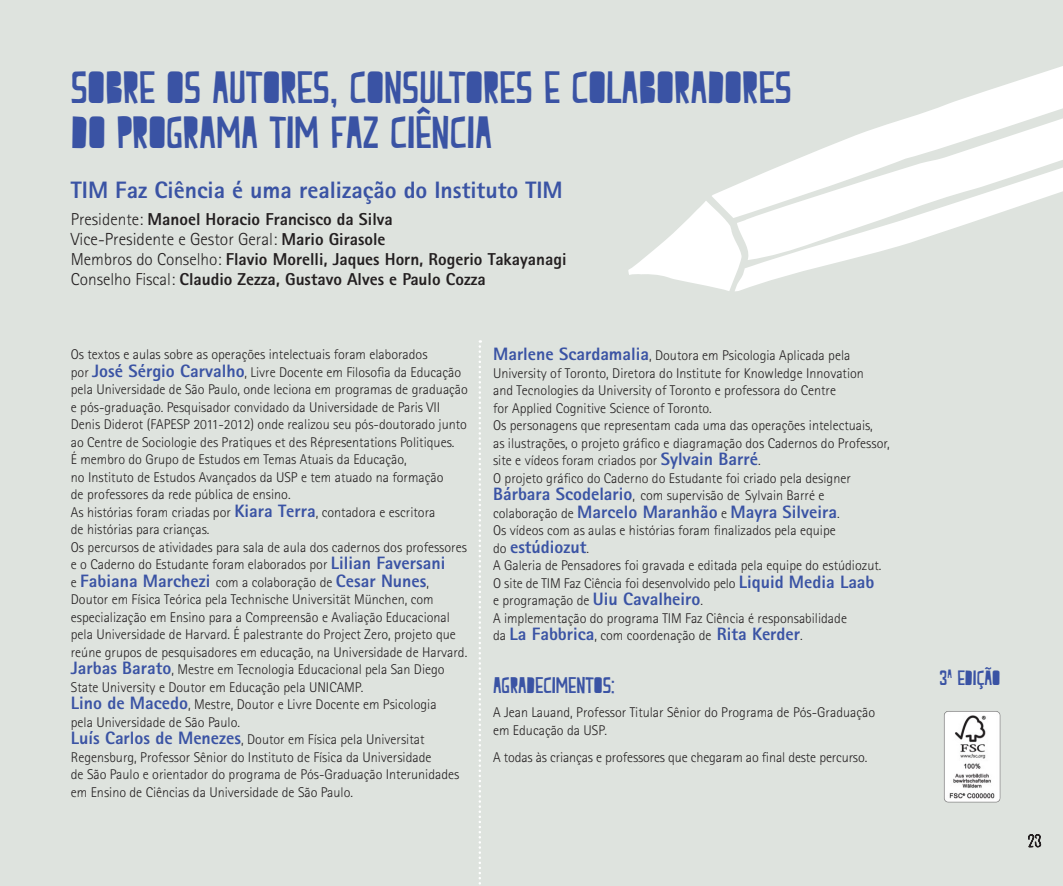
<style>
.page{position:relative;width:1063px;height:886px;background:#dee3de}
.page>*{position:absolute;margin:0;border:0;box-sizing:border-box;transform-origin:0 0}
.t1{font:45px "Peach Milk";color:#3a53a4}
.t2{font:800 23.75px "Rotis Sans Serif";color:#3a53a4}
.t3{font:22.5px "Peach Milk";color:#3a53a4}
.t4{font:20.62px "Peach Milk";color:#3a53a4}
.t5{font:800 17.88px "Rotis Sans Serif";color:#3a53a4}
.t6{font:300 17.5px "Rotis Sans Serif";color:#231f20}
.t7{font:800 17.25px/20px "Rotis Sans Serif";color:#231f20}
.t8{font:300 14.12px/17.5px "Rotis Sans Serif";color:#231f20}
.s1{font-weight:300}
.s2{font-weight:800;font-size:17.25px}
.s3{font-weight:800;font-size:17.88px;color:#3a53a4}
.s4{font-weight:300;font-size:14.12px;color:#231f20}
</style>
<div class="page">
<svg style="left:479px;top:340px;width:2px;height:545px"></svg>
<svg style="left:735px;top:72px;width:328px;height:218px"></svg>
<svg style="left:628px;top:201px;width:114px;height:90px"></svg>
<svg style="left:1028px;top:834px;width:14px;height:14px"></svg>
<img style="left:944px;top:711px;width:57px;height:92px">
<h1 class="t1" style="left:71px;top:61px;width:35px">SOBRE</h1>
<h1 class="t1" style="left:167px;top:61px;width:64px">OS AUTORES</h1>
<h1 class="t1" style="left:330px;top:61px;width:38px">, CONSU</h1>
<h1 class="t1" style="left:436px;top:61px;width:30px">LTORES</h1>
<h1 class="t1" style="left:544px;top:61px;width:96px">ECOLABORADORES</h1>
<h1 class="t1" style="left:71px;top:106px;width:132px">DO PROGRAMA</h1>
<h1 class="t1" style="left:269px;top:106px;width:178px">TIM FAZ CIÊNCIA</h1>
<h2 class="t2" style="left:71px;top:175px;width:493px">TIM Faz Ciência é uma realização do Instituto TIM</h2>
<p class="t7" style="left:71px;top:209px;width:323px"><span class="s1">Presidente:</span> Manoel Horacio Francisco da Silva</p>
<p class="t6" style="left:71px;top:229px;width:316px">Vice-Presidente e Gestor Geral: <span class="s2">Mario Girasole</span></p>
<p class="t7" style="left:71px;top:249px;width:497px"><span class="s1">Membros do Conselho:</span> Flavio Morelli, Jaques Horn, Rogerio Takayanagi<br><span class="s1">Conselho Fiscal:</span> Claudio Zezza, Gustavo Alves e Paulo Cozza</p>
<p class="t8" style="left:71px;top:346px;width:399px">Os textos e aulas sobre as operações intelectuais foram elaborados<br>por <span class="s3">José Sérgio Carvalho</span>, Livre Docente em Filosofia da Educação pela Universidade de São Paulo, onde leciona em programas de graduação e pós-graduação. Pesquisador convidado da Universidade de Paris VII Denis Diderot (FAPESP 2011-2012) onde realizou seu pós-doutorado junto ao Centre de Sociologie des Pratiques et des Répresentations Politiques.<br>É membro do Grupo de Estudos em Temas Atuais da Educação,<br>no Instituto de Estudos Avançados da USP e tem atuado na formação<br>de professores da rede pública de ensino.<br>As histórias foram criadas por <span class="s3">Kiara Terra</span>, contadora e escritora<br>de histórias para crianças.<br>Os percursos de atividades para sala de aula dos cadernos dos professores e o Caderno do Estudante foram elaborados por <span class="s3">Lilian Faversani</span></p>
<p class="t5" style="left:71px;top:569px;width:360px"><span class="s4">e</span> Fabiana Marchezi <span class="s4">com a colaboração de</span> Cesar Nunes<span class="s4">,</span></p>
<p class="t8" style="left:71px;top:591px;width:398px">Doutor em Física Teórica pela Technische Universität München, com especialização em Ensino para a Compreensão e Avaliação Educacional pela Universidade de Harvard. É palestrante do Project Zero, projeto que reúne grupos de pesquisadores em educação, na Universidade de Harvard.<br><span class="s3">Jarbas Barato</span>, Mestre em Tecnologia Educacional pela San Diego State University e Doutor em Educação pela UNICAMP.<br><span class="s3">Lino de Macedo</span>, Mestre, Doutor e Livre Docente em Psicologia<br>pela Universidade de São Paulo.<br><span class="s3">Luís Carlos de Menezes</span>, Doutor em Física pela Universitat Regensburg, Professor Sênior do Instituto de Física da Universidade<br>de São Paulo e orientador do programa de Pós-Graduação Interunidades em Ensino de Ciências da Universidade de São Paulo.</p>
<p class="t8" style="left:493px;top:346px;width:398px"><span class="s3">Marlene Scardamalia</span>, Doutora em Psicologia Aplicada pela University of Toronto, Diretora do Institute for Knowledge Innovation<br>and Tecnologies da University of Toronto e professora do Centre<br>for Applied Cognitive Science of Toronto.<br>Os personagens que representam cada uma das operações intelectuais,<br>as ilustrações, o projeto gráfico e diagramação dos Cadernos do Professor, site e vídeos foram criados por <span class="s3">Sylvain Barré</span>.<br>O projeto gráfico do Caderno do Estudante foi criado pela designer <span class="s3">Bárbara Scodelario</span>, com supervisão de Sylvain Barré e</p>
<p class="t5" style="left:493px;top:500px;width:348px"><span class="s4">colaboração de</span> Marcelo Maranhão <span class="s4">e</span> Mayra Silveira<span class="s4">.</span></p>
<p class="t8" style="left:493px;top:521px;width:344px">Os vídeos com as aulas e histórias foram finalizados pela equipe</p>
<p class="t5" style="left:493px;top:535px;width:97px"><span class="s4">do</span> estúdiozut<span class="s4">.</span></p>
<p class="t8" style="left:493px;top:556px;width:390px">A Galeria de Pensadores foi gravada e editada pela equipe do estúdiozut.<br>O site de TIM Faz Ciência foi desenvolvido pelo <span class="s3">Liquid Media Laab </span>e programação de <span class="s3">Uiu Cavalheiro</span>.<br>A implementação do programa TIM Faz Ciência é responsabilidade<br>da <span class="s3">La Fabbrica</span>, com coordenação de <span class="s3">Rita Kerder</span>.</p>
<h3 class="t3" style="left:493px;top:672px;width:123px">AGRADECIMENTOS:</h3>
<p class="t8" style="left:493px;top:704px;width:384px">A Jean Lauand, Professor Titular Sênior do Programa de Pós-Graduação em Educação da USP.</p>
<p class="t8" style="left:493px;top:749px;width:376px">A todas às crianças e professores que chegaram ao final deste percurso.</p>
<h3 class="t4" style="left:940px;top:666px;width:60px">3<sup>A</sup> EDIÇÃO</h3>
</div>
